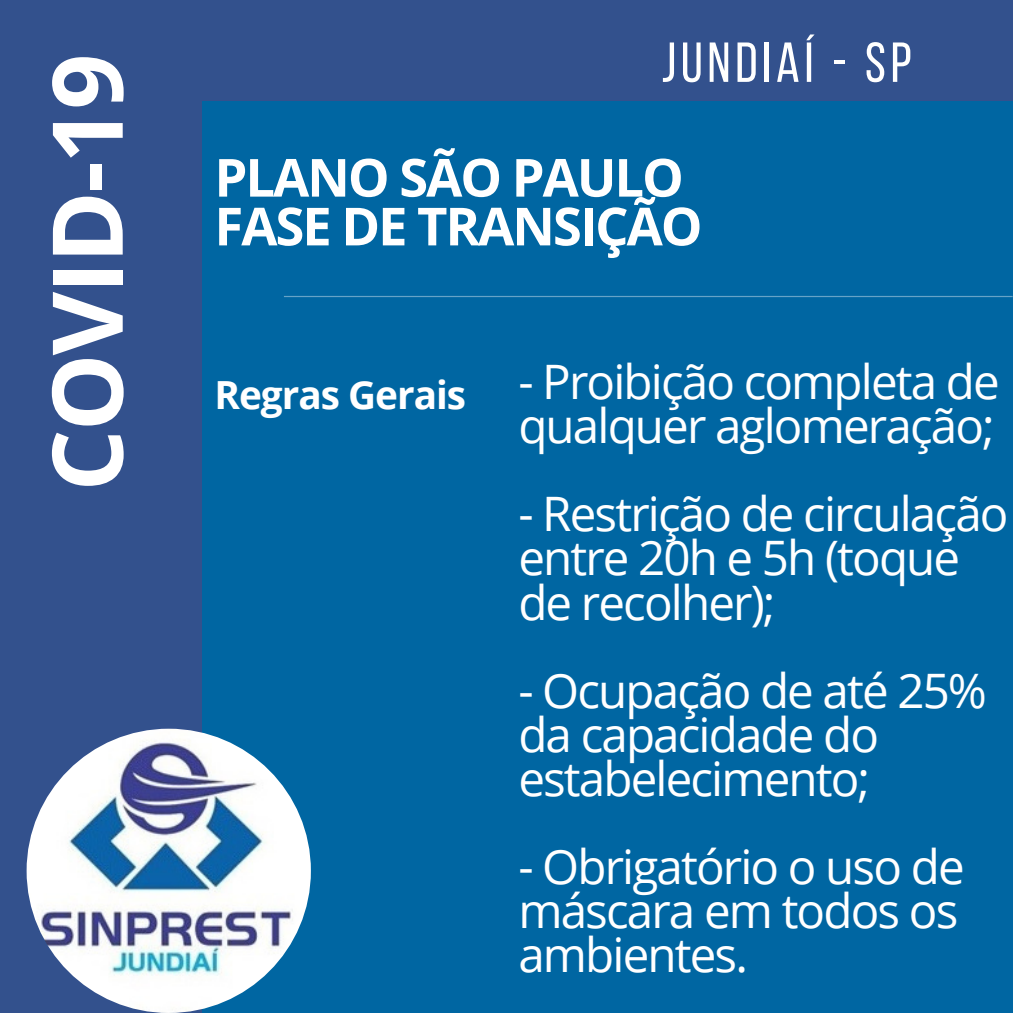
<style>
.page{position:relative;width:1013px;height:1013px;background:#fff}
.page>*{position:absolute;margin:0;border:0;box-sizing:border-box;transform-origin:0 0}
.t1{font:700 97.75px "Open Sans";letter-spacing:-.02em;color:#fff}
.t2{font:56.25px "Bebas Neue";letter-spacing:.085em;color:#fff}
.t3{font:700 52.5px "Open Sans";letter-spacing:-.04em;color:#fff}
.t4{font:47.5px/44px "Open Sans";letter-spacing:-.04em;color:#fff}
.t5{font:700 38.75px "Open Sans";letter-spacing:-.025em;color:#fff}
</style>
<div class="page">
<div style="left:0;top:0;width:1012px;height:1012px;background:#33518d"></div>
<div style="left:202px;top:101px;width:810px;height:911px;background:#0066a2"></div>
<img style="left:27px;top:728px;width:284px;height:284px;border-radius:50%">
<svg style="left:284px;top:296px;width:728px;height:1px"></svg>
<p class="t1" style="left:18px;top:491px;width:439px;rotate:-90deg">COVID-19</p>
<p class="t2" style="left:661px;top:40px;width:251px">JUNDIAÍ - SP</p>
<p class="t3" style="left:214px;top:140px;width:471px">PLANO SÃO PAULO</p>
<p class="t3" style="left:214px;top:189px;width:489px">FASE DE TRANSIÇÃO</p>
<p class="t5" style="left:214px;top:367px;width:253px">Regras Gerais</p>
<p class="t4" style="left:518px;top:358px;width:483px">- Proibição completa de qualquer aglomeração;</p>
<p class="t4" style="left:518px;top:491px;width:491px">- Restrição de circulação entre 20h e 5h (toque de recolher);</p>
<p class="t4" style="left:518px;top:667px;width:470px">- Ocupação de até 25% da capacidade do estabelecimento;</p>
<p class="t4" style="left:518px;top:843px;width:448px">- Obrigatório o uso de máscara em todos os ambientes.</p>
</div>
